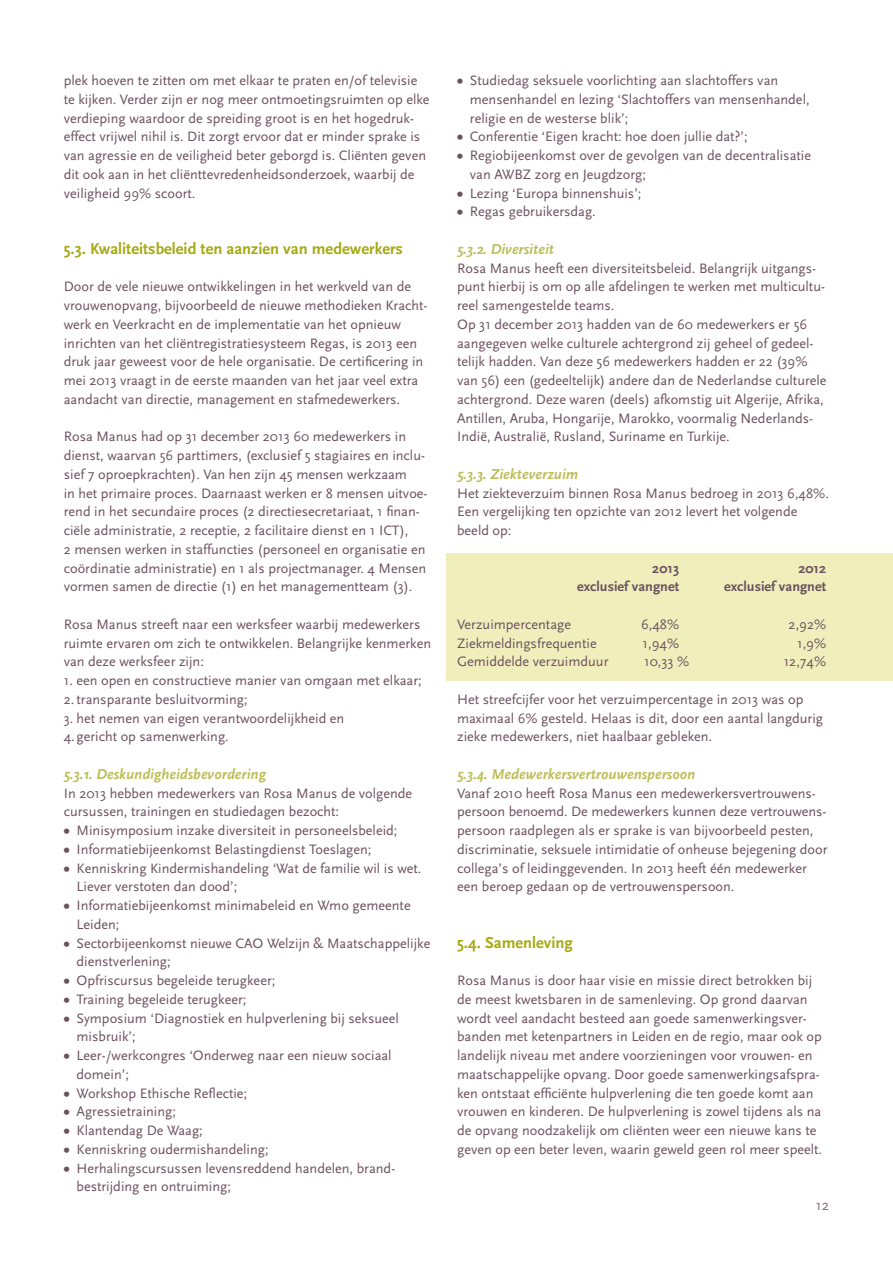
<style>
.page{position:relative;width:893px;height:1263px;background:#fff}
.page>*{position:absolute;margin:0;border:0;box-sizing:border-box;transform-origin:0 0}
.t1{font:700 16.5px "Scala Sans";color:#a5a912}
.t2{font:italic 700 15px "Scala Sans";color:#bdbf5c}
.t3{font:15px "Scala Sans";color:#876e7c}
.t4{font:14.25px/18.8px "Scala Sans";color:#6b515e}
.t5{font:700 14.25px "Scala Sans";color:#6b515e}
.s1{font-weight:700;font-size:16.5px}
</style>
<div class="page">
<div style="left:446px;top:553px;width:447px;height:127px;background:#f0efbc"></div>
<p class="t4" style="left:64px;top:71px;width:367px">plek hoeven te zitten om met elkaar te praten en/of televisie te kijken. Verder zijn er nog meer ontmoetingsruimten op elke verdieping waardoor de spreiding groot is en het hogedruk&shy;effect vrijwel nihil is. Dit zorgt ervoor dat er minder sprake is van agressie en de veiligheid beter geborgd is. Cliënten geven dit ook aan in het cliënttevredenheidsonderzoek, waarbij de veiligheid 99% scoort.</p>
<p class="t1" style="left:64px;top:240px;width:341px">5.3. Kwaliteitsbeleid ten aanzien van medewerkers</p>
<p class="t4" style="left:64px;top:278px;width:365px">Door de vele nieuwe ontwikkelingen in het werkveld van de vrouwenopvang, bijvoorbeeld de nieuwe methodieken Kracht&shy;werk en Veerkracht en de implementatie van het opnieuw inrichten van het cliëntregistratiesysteem Regas, is 2013 een druk jaar geweest voor de hele organisatie. De certificering in mei 2013 vraagt in de eerste maanden van het jaar veel extra aandacht van directie, management en stafmedewerkers.</p>
<p class="t4" style="left:64px;top:428px;width:363px">Rosa Manus had op 31 december 2013 60 medewerkers in dienst, waarvan 56 parttimers, (exclusief 5 stagiaires en inclu&shy;sief 7 oproepkrachten). Van hen zijn 45 mensen werkzaam</p>
<p class="t4" style="left:64px;top:484px;width:365px">in het primaire proces. Daarnaast werken er 8 mensen uitvoe-</p>
<p class="t4" style="left:64px;top:503px;width:357px">rend in het secundaire proces (2 directiesecretariaat, 1 finan-</p>
<p class="t4" style="left:64px;top:521px;width:346px">ciële administratie, 2 receptie, 2 facilitaire dienst en 1 ICT),</p>
<p class="t4" style="left:64px;top:540px;width:364px;text-align:justify">2 mensen werken in staffuncties (personeel en organisatie en coördinatie administratie) en 1 als projectmanager. 4 Mensen vormen samen de directie (1) en het managementteam (3).</p>
<p class="t4" style="left:64px;top:615px;width:369px">Rosa Manus streeft naar een werksfeer waarbij medewerkers ruimte ervaren om zich te ontwikkelen. Belangrijke kenmerken van deze werksfeer zijn:</p>
<p class="t4" style="left:64px;top:671px;width:360px">1. een open en constructieve manier van omgaan met elkaar;</p>
<p class="t4" style="left:64px;top:690px;width:185px">2. transparante besluitvorming;</p>
<p class="t4" style="left:64px;top:709px;width:282px">3. het nemen van eigen verantwoordelijkheid en</p>
<p class="t4" style="left:64px;top:728px;width:167px">4. gericht op samenwerking.</p>
<p class="t2" style="left:64px;top:766px;width:204px">5.3.1. Deskundigheidsbevordering</p>
<p class="t4" style="left:64px;top:784px;width:350px">In 2013 hebben medewerkers van Rosa Manus de volgende cursussen, trainingen en studiedagen bezocht:</p>
<p class="t4" style="left:64px;top:821px;width:335px"><span class="s1">•</span> Minisymposium inzake diversiteit in personeelsbeleid;</p>
<p class="t4" style="left:64px;top:840px;width:309px"><span class="s1">•</span> Informatiebijeenkomst Belastingdienst Toeslagen;</p>
<p class="t4" style="left:77px;top:859px;width:346px;text-indent:-13px"><span class="s1">•</span> Kenniskring Kindermishandeling ‘Wat de familie wil is wet.<br>Liever verstoten dan dood’;</p>
<p class="t4" style="left:77px;top:896px;width:336px;text-indent:-13px"><span class="s1">•</span> Informatiebijeenkomst minimabeleid en Wmo gemeente<br>Leiden;</p>
<p class="t4" style="left:77px;top:934px;width:355px;text-indent:-13px"><span class="s1">•</span> Sectorbijeenkomst nieuwe CAO Welzijn &amp; Maatschappelijke dienstverlening;</p>
<p class="t4" style="left:64px;top:971px;width:213px"><span class="s1">•</span> Opfriscursus begeleide terugkeer;</p>
<p class="t4" style="left:64px;top:990px;width:184px"><span class="s1">•</span> Training begeleide terugkeer;</p>
<p class="t4" style="left:64px;top:1009px;width:337px"><span class="s1">•</span> Symposium ‘Diagnostiek en hulpverlening bij seksueel</p>
<p class="t4" style="left:77px;top:1028px;width:61px">misbruik’;</p>
<p class="t4" style="left:64px;top:1046px;width:329px"><span class="s1">•</span> Leer-/werkcongres ‘Onderweg naar een nieuw sociaal</p>
<p class="t4" style="left:77px;top:1065px;width:54px">domein’;</p>
<p class="t4" style="left:64px;top:1084px;width:185px"><span class="s1">•</span> Workshop Ethische Reflectie;</p>
<p class="t4" style="left:64px;top:1103px;width:114px"><span class="s1">•</span> Agressietraining;</p>
<p class="t4" style="left:64px;top:1121px;width:141px"><span class="s1">•</span> Klantendag De Waag;</p>
<p class="t4" style="left:64px;top:1140px;width:206px"><span class="s1">•</span> Kenniskring oudermishandeling;</p>
<p class="t4" style="left:64px;top:1159px;width:333px"><span class="s1">•</span> Herhalingscursussen levensreddend handelen, brand-</p>
<p class="t4" style="left:77px;top:1178px;width:156px">bestrijding en ontruiming;</p>
<p class="t4" style="left:457px;top:71px;width:323px"><span class="s1">•</span> Studiedag seksuele voorlichting aan slachtoffers van</p>
<p class="t4" style="left:470px;top:90px;width:341px">mensenhandel en lezing ‘Slachtoffers van mensenhandel, religie en de westerse blik’;</p>
<p class="t4" style="left:457px;top:128px;width:292px"><span class="s1">•</span> Conferentie ‘Eigen kracht: hoe doen jullie dat?’;</p>
<p class="t4" style="left:470px;top:146px;width:343px;text-indent:-13px"><span class="s1">•</span> Regiobijeenkomst over de gevolgen van de decentralisatie van AWBZ zorg en Jeugdzorg;</p>
<p class="t4" style="left:457px;top:184px;width:186px"><span class="s1">•</span> Lezing ‘Europa binnenshuis’;</p>
<p class="t4" style="left:457px;top:203px;width:140px"><span class="s1">•</span> Regas gebruikersdag.</p>
<p class="t2" style="left:457px;top:241px;width:99px">5.3.2. Diversiteit</p>
<p class="t4" style="left:457px;top:259px;width:369px">Rosa Manus heeft een diversiteitsbeleid. Belangrijk uitgangs&shy;punt hierbij is om op alle afdelingen te werken met multicultu&shy;reel samengestelde teams.</p>
<p class="t4" style="left:457px;top:315px;width:371px">Op 31 december 2013 hadden van de 60 medewerkers er 56 aangegeven welke culturele achtergrond zij geheel of gedeel&shy;telijk hadden. Van deze 56 medewerkers hadden er 22 (39% van 56) een (gedeeltelijk) andere dan de Nederlandse culturele achtergrond. Deze waren (deels) afkomstig uit Algerije, Afrika, Antillen, Aruba, Hongarije, Marokko, voormalig Nederlands-Indië, Australië, Rusland, Suriname en Turkije.</p>
<p class="t2" style="left:457px;top:466px;width:123px">5.3.3. Ziekteverzuim</p>
<p class="t4" style="left:457px;top:484px;width:373px">Het ziekteverzuim binnen Rosa Manus bedroeg in 2013 6,48%.<br>Een vergelijking ten opzichte van 2012 levert het volgende beeld op:</p>
<p class="t5" style="left:652px;top:560px;width:28px">2013</p>
<p class="t5" style="left:798px;top:560px;width:29px">2012</p>
<p class="t5" style="left:577px;top:579px;width:104px">exclusief vangnet</p>
<p class="t5" style="left:724px;top:579px;width:104px">exclusief vangnet</p>
<p class="t4" style="left:457px;top:615px;width:115px">Verzuimpercentage</p>
<p class="t4" style="left:641px;top:615px;width:40px">6,48%</p>
<p class="t4" style="left:789px;top:615px;width:39px">2,92%</p>
<p class="t4" style="left:457px;top:634px;width:141px">Ziekmeldingsfrequentie</p>
<p class="t4" style="left:643px;top:634px;width:38px">1,94%</p>
<p class="t4" style="left:797px;top:634px;width:31px">1,9%</p>
<p class="t4" style="left:457px;top:653px;width:153px">Gemiddelde verzuimduur</p>
<p class="t4" style="left:644px;top:653px;width:47px">10,33 %</p>
<p class="t4" style="left:784px;top:653px;width:44px">12,74%</p>
<p class="t4" style="left:457px;top:690px;width:368px">Het streefcijfer voor het verzuimpercentage in 2013 was op maximaal 6% gesteld. Helaas is dit, door een aantal langdurig zieke medewerkers, niet haalbaar gebleken.</p>
<p class="t2" style="left:457px;top:766px;width:240px">5.3.4. Medewerkersvertrouwenspersoon</p>
<p class="t4" style="left:457px;top:784px;width:371px">Vanaf 2010 heeft Rosa Manus een medewerkersvertrouwens&shy;persoon benoemd. De medewerkers kunnen deze vertrouwens-</p>
<p class="t4" style="left:457px;top:821px;width:372px">persoon raadplegen als er sprake is van bijvoorbeeld pesten, discriminatie, seksuele intimidatie of onheuse bejegening door collega’s of leidinggevenden. In 2013 heeft één medewerker een beroep gedaan op de vertrouwenspersoon.</p>
<p class="t1" style="left:457px;top:933px;width:117px">5.4. Samenleving</p>
<p class="t4" style="left:457px;top:971px;width:367px">Rosa Manus is door haar visie en missie direct betrokken bij de meest kwetsbaren in de samenleving. Op grond daarvan wordt veel aandacht besteed aan goede samenwerkingsver&shy;banden met ketenpartners in Leiden en de regio, maar ook op landelijk niveau met andere voorzieningen voor vrouwen- en maatschappelijke opvang. Door goede samenwerkingsafspra&shy;ken ontstaat efficiënte hulpverlening die ten goede komt aan vrouwen en kinderen. De hulpverlening is zowel tijdens als na de opvang noodzakelijk om cliënten weer een nieuwe kans te geven op een beter leven, waarin geweld geen rol meer speelt.</p>
<p class="t3" style="left:816px;top:1197px;width:15px">12</p>
</div>
